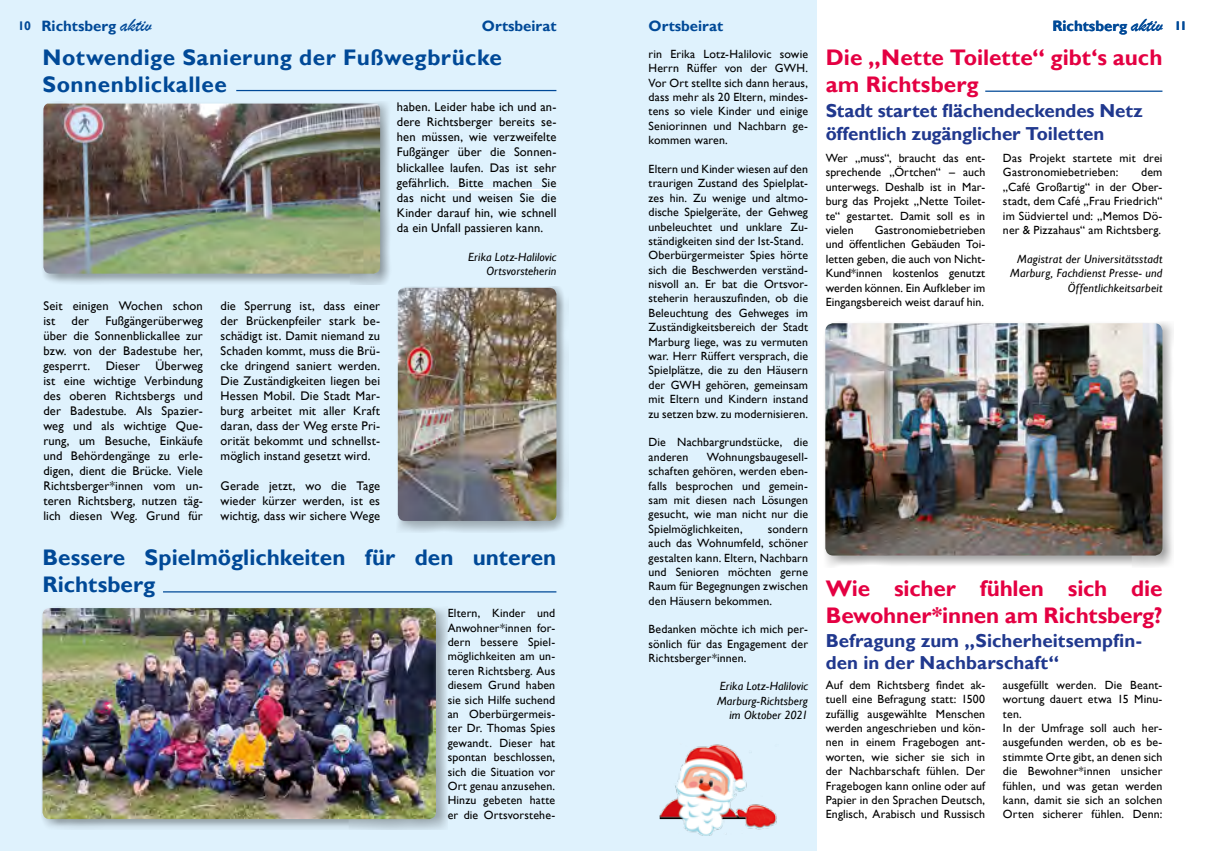
<style>
.page{position:relative;width:1205px;height:851px;background:#fff}
.page>*{position:absolute;margin:0;border:0;box-sizing:border-box;transform-origin:0 0}
.t1{font:700 22.5px/27px "Gill Sans";letter-spacing:.01em;color:#004997}
.t2{font:700 22.5px/27px "Gill Sans";letter-spacing:-.005em;color:#e40042}
.t3{font:700 18.75px/22.5px "Gill Sans";letter-spacing:-.005em;color:#20388e}
.t4{font:700 15px "Gill Sans";color:#004997}
.t5{font:12.5px/15px "Gill Sans";letter-spacing:.01em;color:#000;text-align:justify}
.t6{font:11.88px/14.4px "Gill Sans";letter-spacing:.01em;color:#000;text-align:justify}
.t7{font:italic 11.88px/14.4px "Gill Sans";letter-spacing:.015em;color:#000;text-align:right}
.s1{font-size:12.5px}
.s2{font-family:"Brush Script";font-weight:400;font-size:20px}
</style>
<div class="page">
<div style="left:602px;top:0;width:215px;height:850px;background:#dff2fd"></div>
<div style="left:0;top:0;width:602px;height:850px;background:#dff2fd"></div>
<div style="left:42px;top:101px;width:350px;height:184px;background:#000;opacity:.35"></div>
<img style="left:43px;top:104px;width:337px;height:169px">
<hr style="left:422px;top:189px;width:134px;height:1px;background:#fff">
<div style="left:396px;top:286px;width:173px;height:246px;background:#000;opacity:.35"></div>
<img style="left:398px;top:288px;width:158px;height:233px">
<hr style="left:236px;top:90px;width:320px;height:1px;background:#004997">
<hr style="left:163px;top:591px;width:393px;height:1px;background:#004997">
<div style="left:41px;top:606px;width:406px;height:224px;background:#000;opacity:.35"></div>
<img style="left:43px;top:608px;width:393px;height:211px">
<hr style="left:985px;top:91px;width:177px;height:1px;background:#004997">
<div style="left:824px;top:321px;width:350px;height:247px;background:#000;opacity:.35"></div>
<img style="left:825px;top:323px;width:337px;height:232px">
<img style="left:659px;top:744px;width:118px;height:91px">
<p class="t4" style="left:18px;top:17px;width:135px"><span class="s1">10</span> Richtsberg <span class="s2">aktiv</span></p>
<p class="t4" style="left:482px;top:17px;width:76px">Ortsbeirat</p>
<h1 class="t1" style="left:43px;top:45px;width:461px">Notwendige Sanierung der Fußwegbrücke<br>Sonnenblickallee</h1>
<p class="t5" style="left:43px;top:299px;width:161px">Seit einigen Wochen schon ist</p>
<p class="t5" style="left:43px;top:314px;width:161px;text-indent:62px">Fußgängerüberweg über die Sonnenblickallee zur bzw. von der Badestube her, gesperrt. Dieser Überweg ist eine wichtige Verbindung des oberen Richtsbergs und der Badestube. Als Spazier&shy;weg und als wichtige Que&shy;rung, um Besuche, Einkäufe und Behördengänge zu erle&shy;digen, dient die Brücke. Viele Richtsberger*innen vom un&shy;teren Richtsberg, nutzen täg&shy;lich diesen Weg. Grund für</p>
<p class="t5" style="left:72px;top:314px;width:19px">der</p>
<p class="t5" style="left:221px;top:299px;width:161px">die Sperrung ist, dass einer der Brückenpfeiler stark be&shy;schädigt ist. Damit niemand zu Schaden kommt, muss die Brü&shy;cke dringend saniert werden.<br>Die Zuständigkeiten liegen bei Hessen Mobil. Die Stadt Mar&shy;burg arbeitet mit aller Kraft daran, dass der Weg erste Pri&shy;orität bekommt und schnellst&shy;möglich instand gesetzt wird.</p>
<p class="t5" style="left:221px;top:479px;width:161px">Gerade jetzt, wo die Tage wieder kürzer werden, ist es wichtig, dass wir sichere Wege</p>
<p class="t5" style="left:397px;top:100px;width:161px">haben. Leider habe ich und an&shy;dere Richtsberger bereits se&shy;hen müssen, wie verzweifelte Fußgänger über die Sonnen&shy;blickallee laufen. Das ist sehr gefährlich. Bitte machen Sie das nicht und weisen Sie die Kinder darauf hin, wie schnell da ein Unfall passieren kann.</p>
<p class="t7" style="left:468px;top:250px;width:90px">Erika Lotz-Halilovic<br>Ortsvorsteherin</p>
<h1 class="t1" style="left:43px;top:545px;width:515px">Bessere Spielmöglichkeiten für den unteren<br>Richtsberg</h1>
<p class="t6" style="left:448px;top:606px;width:109px">Eltern, Kinder und Anwohner*innen for&shy;dern bessere Spiel&shy;möglichkeiten am un&shy;teren Richtsberg. Aus diesem Grund haben sie sich Hilfe suchend an Oberbürgermeis&shy;ter Dr. Thomas Spies gewandt. Dieser hat spontan beschlossen, sich die Situation vor Ort genau anzusehen.<br>Hinzu gebeten hatte er die Ortsvorstehe-</p>
<p class="t4" style="left:648px;top:17px;width:76px">Ortsbeirat</p>
<p class="t4" style="left:1052px;top:17px;width:136px">Richtsberg <span class="s2">aktiv</span> <span class="s1">11</span></p>
<p class="t6" style="left:648px;top:47px;width:161px">rin Erika Lotz-Halilovic sowie Herrn Rüffer von der GWH.<br>Vor Ort stellte sich dann heraus, dass mehr als 20 Eltern, mindes&shy;tens so viele Kinder und einige Seniorinnen und Nachbarn ge&shy;kommen waren.</p>
<p class="t6" style="left:648px;top:162px;width:161px;text-align:left">Eltern und Kinder wiesen auf den traurigen Zustand des Spielplat&shy;zes hin. Zu wenige und altmo&shy;dische Spielgeräte, der Gehweg unbeleuchtet und unklare Zu&shy;ständigkeiten sind der Ist-Stand.<br>Oberbürgermeister Spies hörte sich die Beschwerden verständ&shy;nisvoll an. Er bat die Ortsvor&shy;steherin herauszufinden, ob die<br>Beleuchtung des Gehweges im<br>Zuständigkeitsbereich der Stadt<br>Marburg liege, was zu vermuten war. Herr Rüffert versprach, die<br>Spielplätze, die zu den Häusern der GWH gehören, gemeinsam mit Eltern und Kindern instand zu setzen bzw. zu modernisieren.</p>
<p class="t6" style="left:648px;top:435px;width:161px">Die Nachbargrundstücke, die anderen</p>
<h1 class="t2" style="left:826px;top:45px;width:338px">Die „Nette Toilette“ gibt‘s auch am Richtsberg</h1>
<h2 class="t3" style="left:826px;top:100px;width:319px">Stadt startet flächendeckendes Netz öffentlich zugänglicher Toiletten</h2>
<p class="t6" style="left:1003px;top:151px;width:161px">Das Projekt startete mit drei<br>Gastronomiebetrieben:</p>
<p class="t6" style="left:826px;top:151px;width:161px">Wer „muss“, braucht das ent&shy;sprechende „Örtchen“ – auch unterwegs. Deshalb ist in Mar&shy;burg das Projekt „Nette Toilet&shy;te“ gestartet. Damit soll es in vielen</p>
<p class="t6" style="left:1003px;top:165px;width:161px;text-indent:138px">dem „Café Großartig“ in der Ober&shy;stadt, dem Café „Frau Friedrich“ im Südviertel und: „Memos Dö&shy;ner &amp; Pizzahaus“ am Richtsberg.</p>
<p class="t7" style="left:1010px;top:252px;width:154px">Magistrat der Universitätsstadt<br>Marburg, Fachdienst Presse- und<br>Öffentlichkeitsarbeit</p>
<p class="t6" style="left:826px;top:223px;width:161px;text-indent:49px">Gastronomiebetrieben und öffentlichen Gebäuden Toi&shy;letten geben, die auch von Nicht-Kund*innen kostenlos genutzt werden können. Ein Aufkleber im Eingangsbereich weist darauf hin.</p>
<p class="t6" style="left:648px;top:449px;width:161px;text-indent:58px">Wohnungsbaugesell&shy;schaften gehören, werden eben&shy;falls besprochen und gemein&shy;sam mit diesen nach Lösungen gesucht, wie man nicht nur die Spielmöglichkeiten,</p>
<p class="t6" style="left:648px;top:521px;width:161px;text-indent:119px">sondern auch das Wohnumfeld, schöner gestalten kann. Eltern, Nachbarn und Senioren möchten gerne Raum für Begegnungen zwischen den Häusern bekommen.</p>
<p class="t6" style="left:648px;top:622px;width:161px">Bedanken möchte ich mich per&shy;sönlich für das Engagement der Richtsberger*innen.</p>
<p class="t7" style="left:717px;top:679px;width:93px">Erika Lotz-Halilovic<br>Marburg-Richtsberg im Oktober 2021</p>
<h1 class="t2" style="left:826px;top:575px;width:338px">Wie sicher fühlen sich die<br>Bewohner*innen am Richtsberg?</h1>
<h2 class="t3" style="left:826px;top:629px;width:318px">Befragung zum „Sicherheitsempfin&shy;den in der Nachbarschaft“</h2>
<p class="t6" style="left:826px;top:677px;width:161px">Auf dem Richtsberg findet ak&shy;tuell eine Befragung statt: 1500 zufällig ausgewählte Menschen werden angeschrieben und kön&shy;nen in einem Fragebogen ant&shy;worten, wie sicher sie sich in der Nachbarschaft fühlen. Der Fragebogen kann online oder auf Papier in den Sprachen Deutsch, Englisch, Arabisch und Russisch</p>
<p class="t6" style="left:1003px;top:677px;width:161px;text-align:left">ausgefüllt werden. Die Beant&shy;wortung dauert etwa 15 Minu&shy;ten.<br>In der Umfrage soll auch her&shy;ausgefunden werden, ob es be&shy;stimmte Orte gibt, an denen sich die Bewohner*innen unsicher fühlen, und was getan werden kann, damit sie sich an solchen<br>Orten sicherer fühlen. Denn:</p>
</div>
